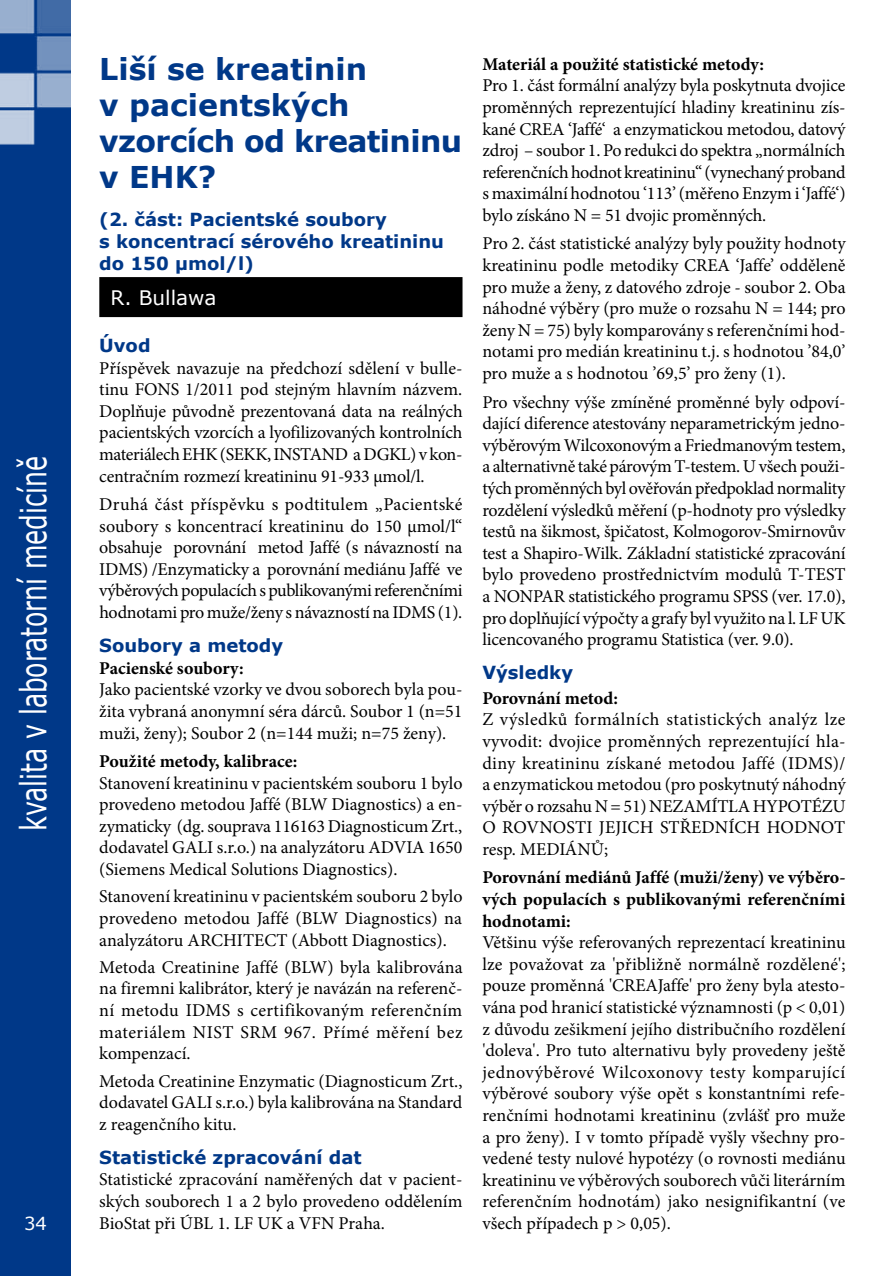
<style>
.page{position:relative;width:891px;height:1276px;background:#fff}
.page>*{position:absolute;margin:0;border:0;box-sizing:border-box;transform-origin:0 0}
.t1{font:36px "Verdana";color:#fff;scale:.7 1}
.t2{font:700 30px/36px "Verdana";color:#003888}
.t3{font:20px "Verdana";color:#fff}
.t4{font:18px/21.6px "Minion Pro";letter-spacing:-.005em;color:#000;text-align:justify}
.t5{font:700 18px/21.6px "Minion Pro";color:#000;text-align:justify}
.t6{font:700 18px/21.6px "Verdana";color:#003888}
.t7{font:18px "Verdana";color:#fff}
</style>
<div class="page">
<img style="left:0;top:0;width:71px;height:1276px">
<div style="left:99px;top:277px;width:363px;height:40px;background:#000"></div>
<h1 class="t1" style="left:10px;top:831px;width:538px;rotate:-90deg">kvalita v laboratorní medicíně</h1>
<p class="t7" style="left:24px;top:1211px;width:24px">34</p>
<h2 class="t2" style="left:99px;top:50px;width:364px">Liší se kreatinin<br>v pacientských vzorcích od kreatininu v EHK?</h2>
<p class="t6" style="left:99px;top:208px;width:346px">(2. část: Pacientské soubory<br>s koncentrací sérového kreatininu do 150 µmol/l)</p>
<p class="t3" style="left:111px;top:285px;width:107px">R. Bullawa</p>
<p class="t6" style="left:99px;top:334px;width:53px">Úvod</p>
<p class="t4" style="left:99px;top:357px;width:364px">Příspěvek navazuje na předchozí sdělení v bulle&shy;tinu FONS 1/2011 pod stejným hlavním názvem.<br>Doplňuje původně prezentovaná data na reálných pacientských vzorcích a lyofilizovaných kontrolních materiálech EHK (SEKK, INSTAND a DGKL) v kon&shy;centračním rozmezí kreatininu 91-933 µmol/l.</p>
<p class="t4" style="left:99px;top:493px;width:364px">Druhá část příspěvku s podtitulem „Pacientské soubory s koncentrací kreatininu do 150 µmol/l“ obsahuje porovnání metod Jaffé (s návazností na IDMS) /Enzymaticky a porovnání mediánu Jaffé ve výběrových populacích s publikovanými referenčními hodnotami pro muže/ženy s návazností na IDMS (1).</p>
<p class="t6" style="left:99px;top:634px;width:185px">Soubory a metody</p>
<p class="t5" style="left:99px;top:657px;width:146px">Pacienské soubory:</p>
<p class="t4" style="left:99px;top:679px;width:364px">Jako pacientské vzorky ve dvou soborech byla pou&shy;žita vybraná anonymní séra dárců. Soubor 1 (n=51 muži, ženy); Soubor 2 (n=144 muži; n=75 ženy).</p>
<p class="t5" style="left:99px;top:750px;width:199px">Použité metody, kalibrace:</p>
<p class="t4" style="left:99px;top:772px;width:364px">Stanovení kreatininu v pacientském souboru 1 bylo provedeno metodou Jaffé (BLW Diagnostics) a en&shy;zymaticky (dg. souprava 116163 Diagnosticum Zrt., dodavatel GALI s.r.o.) na analyzátoru ADVIA 1650 (Siemens Medical Solutions Diagnostics).</p>
<p class="t4" style="left:99px;top:886px;width:364px">Stanovení kreatininu v pacientském souboru 2 bylo provedeno metodou Jaffé (BLW Diagnostics) na analyzátoru ARCHITECT (Abbott Diagnostics).</p>
<p class="t4" style="left:99px;top:956px;width:364px">Metoda Creatinine Jaffé (BLW) byla kalibrována na firemni kalibrátor, který je navázán na referenč&shy;ní metodu IDMS s certifikovaným referenčním materiálem NIST SRM 967. Přímé měření bez kompenzací.</p>
<p class="t4" style="left:99px;top:1070px;width:364px">Metoda Creatinine Enzymatic (Diagnosticum Zrt., dodavatel GALI s.r.o.) byla kalibrována na Standard z reagenčního kitu.</p>
<p class="t6" style="left:99px;top:1146px;width:264px">Statistické zpracování dat</p>
<p class="t4" style="left:99px;top:1169px;width:364px">Statistické zpracování naměřených dat v pacient&shy;ských souborech 1 a 2 bylo provedeno oddělením BioStat při ÚBL 1. LF UK a VFN Praha.</p>
<p class="t5" style="left:482px;top:53px;width:283px">Materiál a použité statistické metody:</p>
<p class="t4" style="left:482px;top:75px;width:365px">Pro 1. část formální analýzy byla poskytnuta dvojice proměnných reprezentující hladiny kreatininu zís&shy;kané CREA ‘Jaffé‘ a enzymatickou metodou, datový zdroj – soubor 1. Po redukci do spektra „normálních referenčních hodnot kreatininu“ (vynechaný proband s maximální hodnotou ‘113’ (měřeno Enzym i ‘Jaffé‘) bylo získáno N = 51 dvojic proměnných.</p>
<p class="t4" style="left:482px;top:233px;width:364px">Pro 2. část statistické analýzy byly použity hodnoty kreatininu podle metodiky CREA ‘Jaffe’ odděleně pro muže a ženy, z datového zdroje - soubor 2. Oba náhodné výběry (pro muže o rozsahu N = 144; pro ženy N = 75) byly komparovány s referenčními hod&shy;notami pro medián kreatininu t.j. s hodnotou ’84,0’ pro muže a s hodnotou ’69,5’ pro ženy (1).</p>
<p class="t4" style="left:482px;top:391px;width:364px">Pro všechny výše zmíněné proměnné byly odpoví&shy;dající diference atestovány neparametrickým jedno&shy;výběrovým Wilcoxonovým a Friedmanovým testem, a alternativně také párovým T-testem. U všech použi&shy;tých proměnných byl ověřován předpoklad normality rozdělení výsledků měření (p-hodnoty pro výsledky testů na šikmost, špičatost, Kolmogorov-Smirnovův test a Shapiro-Wilk. Základní statistické zpracování bylo provedeno prostřednictvím modulů T-TEST a NONPAR statistického programu SPSS (ver. 17.0), pro doplňující výpočty a grafy byl využito na l. LF UK licencovaného programu Statistica (ver. 9.0).</p>
<p class="t6" style="left:482px;top:661px;width:92px">Výsledky</p>
<p class="t5" style="left:482px;top:687px;width:137px">Porovnání metod:</p>
<p class="t4" style="left:482px;top:709px;width:365px">Z výsledků formálních statistických analýz lze vyvodit: dvojice proměnných reprezentující hla&shy;diny kreatininu získané metodou Jaffé (IDMS)/ a enzymatickou metodou (pro poskytnutý náhodný výběr o rozsahu N = 51) NEZAMÍTLA HYPOTÉZU O ROVNOSTI JEJICH STŘEDNÍCH HODNOT resp. MEDIÁNŮ;</p>
<p class="t5" style="left:482px;top:866px;width:364px">Porovnání mediánů Jaffé (muži/ženy) ve výběro&shy;vých populacích s publikovanými referenčními hodnotami:</p>
<p class="t4" style="left:482px;top:931px;width:364px">Většinu výše referovaných reprezentací kreatininu lze považovat za 'přibližně normálně rozdělené'; pouze proměnná 'CREAJaffe' pro ženy byla atesto&shy;vána pod hranicí statistické významnosti (p &lt; 0,01) z důvodu zešikmení jejího distribučního rozdělení 'doleva'. Pro tuto alternativu byly provedeny ještě jednovýběrové Wilcoxonovy testy komparující výběrové soubory výše opět s konstantními refe&shy;renčními hodnotami kreatininu (zvlášť pro muže a pro ženy). I v tomto případě vyšly všechny pro&shy;vedené testy nulové hypotézy (o rovnosti mediánu kreatininu ve výběrových souborech vůči literárním referenčním hodnotám) jako nesignifikantní (ve všech případech p &gt; 0,05).</p>
</div>
